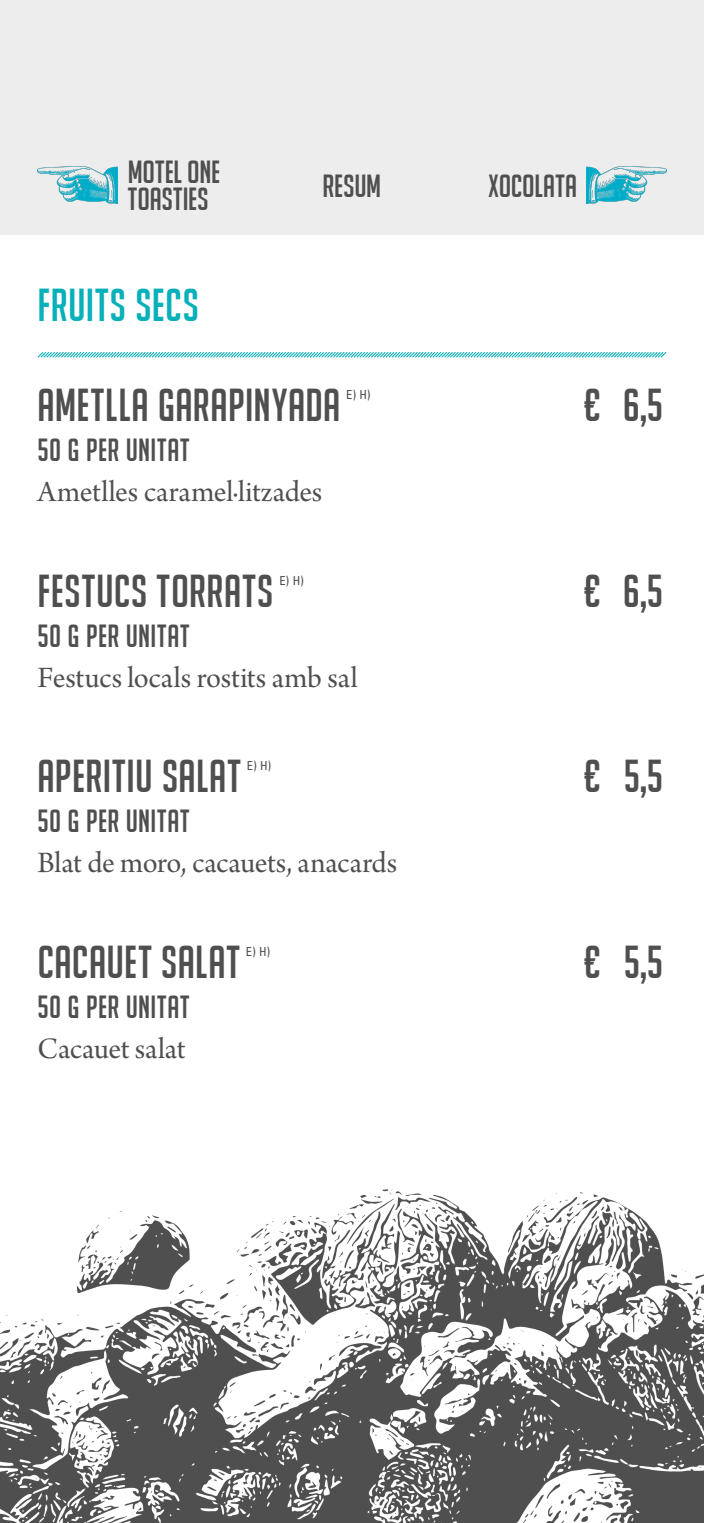
<style>
.page{position:relative;width:704px;height:1523px;background:#fff}
.page>*{position:absolute;margin:0;border:0;box-sizing:border-box;transform-origin:0 0}
.t1{font:45px "Big Noodle Titling";letter-spacing:.01em;color:#4f4f4f}
.t2{font:45px "Big Noodle Titling";letter-spacing:.01em;color:#08b0ba}
.t3{font:31.25px "Arno Pro Subhead";letter-spacing:-.005em;color:#4f4f4f}
.t4{font:31.25px/26.6px "Big Noodle Titling";letter-spacing:.01em;color:#4f4f4f}
.t5{font:condensed 12.38px "Univers LT Std";color:#4f4f4f}
</style>
<div class="page">
<svg style="left:37px;top:352px;width:630px;height:6px;background:#91dbe0"></svg>
<img style="left:0;top:1189px;width:703px;height:333px">
<div style="left:0;top:0;width:703px;height:234px;background:#ededed"></div>
<img style="left:586px;top:167px;width:80px;height:37px">
<img style="left:38px;top:167px;width:79px;height:37px">
<p class="t4" style="left:128px;top:159px;width:94px">MOTEL ONE<br>TOASTIES</p>
<h1 class="t2" style="left:38px;top:280px;width:163px">FRUITS SECS</h1>
<p class="t4" style="left:322px;top:172px;width:60px">RESUM</p>
<p class="t4" style="left:488px;top:172px;width:90px">XOCOLATA</p>
<h1 class="t1" style="left:38px;top:381px;width:304px">AMETLLA GARAPINYADA</h1>
<p class="t5" style="left:346px;top:387px;width:26px">E) H)</p>
<h1 class="t1" style="left:583px;top:381px;width:81px">€ 6,5</h1>
<p class="t4" style="left:38px;top:437px;width:153px">50 G PER UNITAT</p>
<p class="t3" style="left:38px;top:474px;width:286px">Ametlles caramel·litzades</p>
<h1 class="t1" style="left:38px;top:566px;width:237px">FESTUCS TORRATS</h1>
<p class="t5" style="left:279px;top:572px;width:26px">E) H)</p>
<h1 class="t1" style="left:583px;top:566px;width:81px">€ 6,5</h1>
<p class="t4" style="left:38px;top:622px;width:153px">50 G PER UNITAT</p>
<p class="t3" style="left:38px;top:660px;width:321px">Festucs locals rostits amb sal</p>
<h1 class="t1" style="left:38px;top:752px;width:205px">APERITIU SALAT</h1>
<p class="t5" style="left:246px;top:758px;width:26px">E) H)</p>
<h1 class="t1" style="left:583px;top:752px;width:80px">€ 5,5</h1>
<p class="t4" style="left:38px;top:808px;width:153px">50 G PER UNITAT</p>
<p class="t3" style="left:38px;top:845px;width:361px">Blat de moro, cacauets, anacards</p>
<h1 class="t1" style="left:38px;top:937px;width:204px">CACAUET SALAT</h1>
<p class="t5" style="left:246px;top:943px;width:26px">E) H)</p>
<h1 class="t1" style="left:583px;top:937px;width:80px">€ 5,5</h1>
<p class="t4" style="left:38px;top:993px;width:153px">50 G PER UNITAT</p>
<p class="t3" style="left:38px;top:1031px;width:149px">Cacauet salat</p>
</div>
